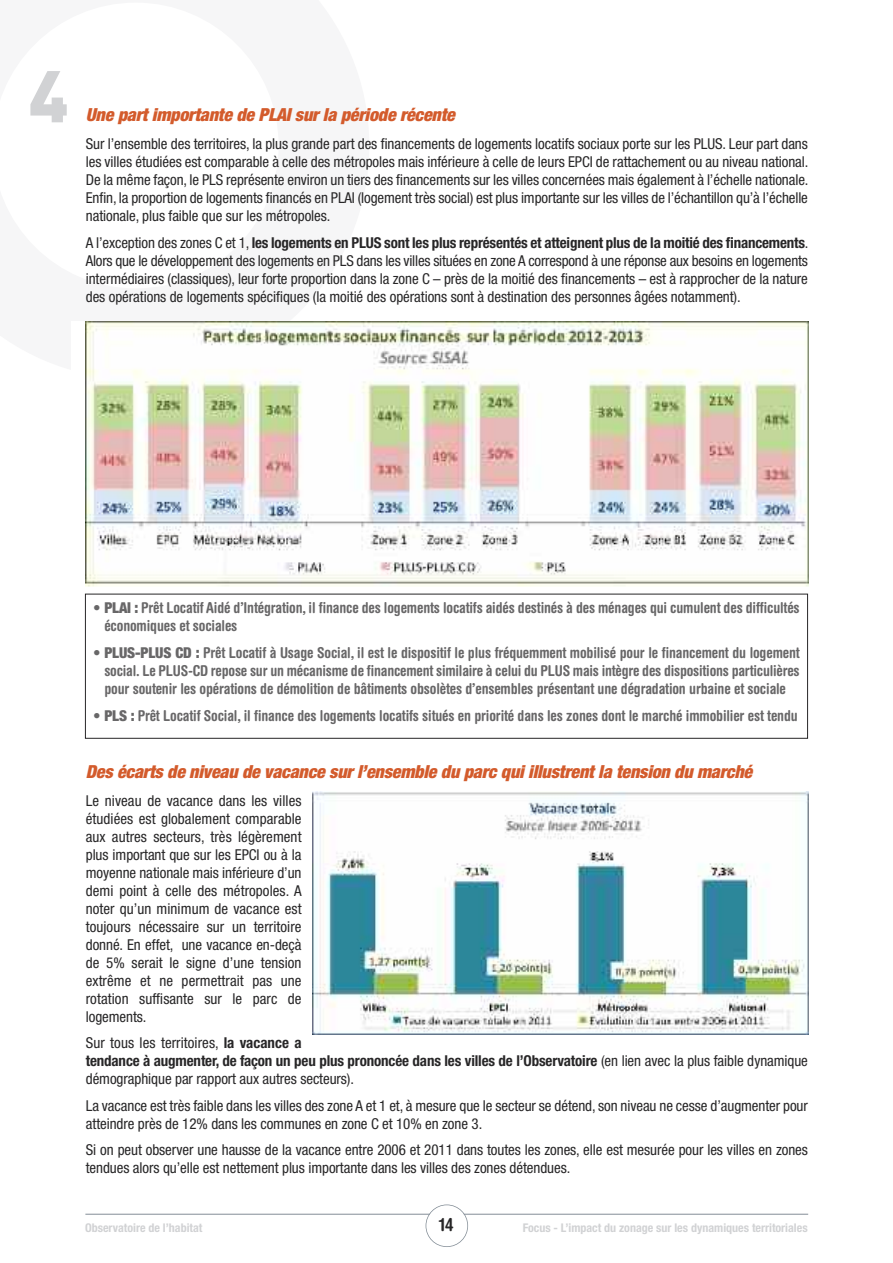
<style>
.page{position:relative;width:893px;height:1263px;background:#fff}
.page>*{position:absolute;margin:0;border:0;box-sizing:border-box;transform-origin:0 0}
.t1{font:900 72px "DIN";color:#d1d2d4}
.t2{font:italic 900 condensed 18px "Helvetica Neue LT Std";letter-spacing:-.01em;color:#d35b2c}
.t3{font:700 condensed 18px "Helvetica Rounded LT Std";color:#272627}
.t4{font:condensed 15px/18px "Helvetica Neue LT Std";letter-spacing:-.005em;color:#272627;text-align:justify}
.t5{font:700 condensed 15px/18.1px "Helvetica Rounded LT Std";letter-spacing:-.01em;color:#686768}
.t6{font:700 condensed 12px "Helvetica Neue";color:#d1d2d4}
.s1{font-weight:700}
.s2{font-family:"Helvetica Neue LT Std";font-weight:900}
</style>
<div class="page">
<hr style="left:85px;top:1214px;width:723px;height:1px;background:#838d96">
<div style="left:426px;top:1205px;width:41px;height:41px;background:#fff;border-radius:50%"></div>
<div style="left:426px;top:1204px;width:42px;height:43px;border:2px solid #838d96;border-radius:50%"></div>
<img style="left:86px;top:321px;width:722px;height:265px">
<div style="left:85px;top:594px;width:723px;height:145px;border:1px solid #272627"></div>
<img style="left:313px;top:792px;width:495px;height:242px">
<h1 class="t1" style="left:29px;top:55px;width:42px">4</h1>
<p class="t2" style="left:86px;top:109px;width:371px">Une part importante de PLAI sur la période récente</p>
<p class="t4" style="left:86px;top:136px;width:724px">Sur l’ensemble des territoires, la plus grande part des financements de logements locatifs sociaux porte sur les PLUS. Leur part dans les villes étudiées est comparable à celle des métropoles mais inférieure à celle de leurs EPCI de rattachement ou au niveau national.<br>De la même façon, le PLS représente environ un tiers des financements sur les villes concernées mais également à l’échelle nationale.<br>Enfin, la proportion de logements financés en PLAI (logement très social) est plus importante sur les villes de l’échantillon qu’à l’échelle nationale, plus faible que sur les métropoles.</p>
<p class="t4" style="left:86px;top:235px;width:724px">A l’exception des zones C et 1, <span class="s1">les logements en PLUS sont les plus représentés et atteignent plus de la moitié des financements</span>.<br>Alors que le développement des logements en PLS dans les villes situées en zone A correspond à une réponse aux besoins en logements intermédiaires (classiques), leur forte proportion dans la zone C – près de la moitié des financements – est à rapprocher de la nature des opérations de logements spécifiques (la moitié des opérations sont à destination des personnes âgées notamment).</p>
<p class="t5" style="left:104px;top:600px;width:697px;text-indent:-11px"><span class="s2">• PLAI :</span> Prêt Locatif Aidé d’Intégration, il finance des logements locatifs aidés destinés à des ménages qui cumulent des difficultés économiques et sociales</p>
<p class="t5" style="left:104px;top:645px;width:697px;text-align:justify;text-indent:-11px"><span class="s2">• PLUS-PLUS CD :</span> Prêt Locatif à Usage Social, il est le dispositif le plus fréquemment mobilisé pour le financement du logement social. Le PLUS-CD repose sur un mécanisme de financement similaire à celui du PLUS mais intègre des dispositions particulières pour soutenir les opérations de démolition de bâtiments obsolètes d’ensembles présentant une dégradation urbaine et sociale</p>
<p class="t5" style="left:93px;top:708px;width:706px"><span class="s2">• PLS :</span> Prêt Locatif Social, il finance des logements locatifs situés en priorité dans les zones dont le marché immobilier est tendu</p>
<p class="t2" style="left:86px;top:765px;width:668px">Des écarts de niveau de vacance sur l’ensemble du parc qui illustrent la tension du marché</p>
<p class="t4" style="left:86px;top:793px;width:217px">Le niveau de vacance dans les villes étudiées est globalement comparable aux autres secteurs, très légèrement plus important que sur les EPCI ou à la moyenne nationale mais inférieure d’un demi point à celle des métropoles. A noter qu’un minimum de vacance est toujours nécessaire sur un territoire donné. En effet, une vacance en-deçà de 5% serait le signe d’une tension extrême et ne permettrait pas une rotation suffisante sur le parc de logements.</p>
<p class="t4" style="left:86px;top:1035px;width:724px;text-align:left">Sur tous les territoires, <span class="s1">la vacance a<br>tendance à augmenter, de façon un peu plus prononcée dans les villes de l’Observatoire</span> (en lien avec la plus faible dynamique démographique par rapport aux autres secteurs).</p>
<p class="t4" style="left:86px;top:1098px;width:724px">La vacance est très faible dans les villes des zone A et 1 et, à mesure que le secteur se détend, son niveau ne cesse d’augmenter pour atteindre près de 12% dans les communes en zone C et 10% en zone 3.</p>
<p class="t4" style="left:86px;top:1142px;width:724px">Si on peut observer une hausse de la vacance entre 2006 et 2011 dans toutes les zones, elle est mesurée pour les villes en zones tendues alors qu’elle est nettement plus importante dans les villes des zones détendues.</p>
<p class="t6" style="left:85px;top:1218px;width:119px">Observatoire de l’habitat</p>
<p class="t3" style="left:439px;top:1218px;width:16px">14</p>
<p class="t6" style="left:523px;top:1218px;width:286px">Focus - L’impact du zonage sur les dynamiques territoriales</p>
</div>
